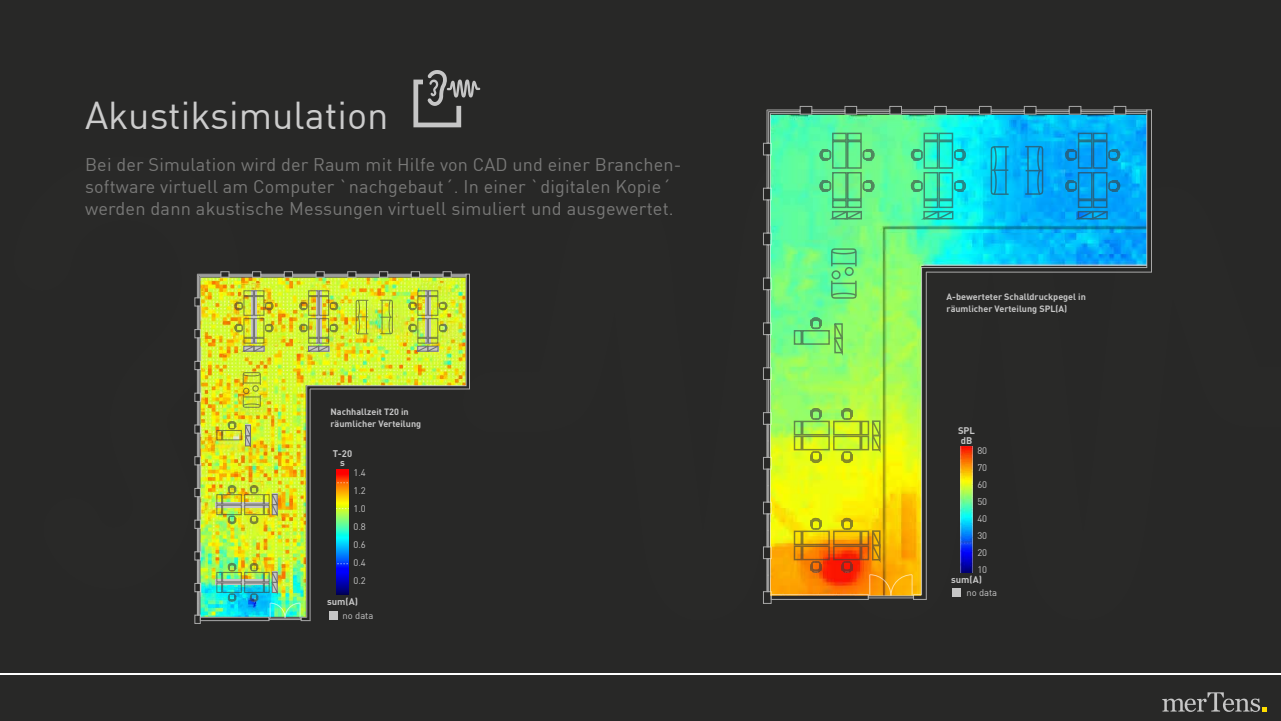
<style>
.page{position:relative;width:1281px;height:721px;background:#fff}
.page>*{position:absolute;margin:0;border:0;box-sizing:border-box;transform-origin:0 0}
.t1{font:38px "DINOT";color:#ccc}
.t2{font:18px/22px "DINOT";letter-spacing:.01em;color:#787877}
.t3{font:9.5px/17px "DINOT";color:#c6c6c6;text-align:justify}
.t4{font:700 9.5px/9.5px "DINOT";color:#c6c6c6;text-align:center}
.t5{font:700 9px/12px "DINOT";color:#c6c6c6}
</style>
<div class="page">
<div style="left:0;top:0;width:1280px;height:672px;background:#282827"></div>
<div style="left:0;top:675px;width:1280px;height:45px;background:#282827"></div>
<svg style="left:1162px;top:692px;width:104px;height:19px"></svg>
<svg style="left:413px;top:70px;width:67px;height:57px"></svg>
<img style="left:200px;top:277px;width:106px;height:339px">
<svg style="left:251px;top:292px;width:5px;height:49px"></svg>
<svg style="left:215px;top:502px;width:53px;height:5px"></svg>
<svg style="left:215px;top:579px;width:53px;height:5px"></svg>
<svg style="left:197px;top:528px;width:3px;height:23px"></svg>
<svg style="left:197px;top:496px;width:3px;height:23px"></svg>
<svg style="left:199px;top:465px;width:1px;height:23px"></svg>
<svg style="left:199px;top:433px;width:1px;height:23px"></svg>
<svg style="left:199px;top:401px;width:1px;height:23px"></svg>
<svg style="left:199px;top:369px;width:1px;height:24px"></svg>
<svg style="left:199px;top:338px;width:1px;height:23px"></svg>
<svg style="left:199px;top:306px;width:1px;height:23px"></svg>
<svg style="left:197px;top:274px;width:24px;height:24px"></svg>
<svg style="left:229px;top:274px;width:24px;height:3px"></svg>
<svg style="left:260px;top:274px;width:24px;height:3px"></svg>
<svg style="left:292px;top:274px;width:14px;height:3px"></svg>
<svg style="left:197px;top:559px;width:3px;height:24px"></svg>
<svg style="left:197px;top:591px;width:3px;height:23px"></svg>
<svg style="left:306px;top:273px;width:164px;height:344px"></svg>
<svg style="left:227px;top:562px;width:10px;height:9px"></svg>
<svg style="left:249px;top:562px;width:10px;height:9px"></svg>
<svg style="left:227px;top:592px;width:10px;height:10px"></svg>
<svg style="left:249px;top:592px;width:10px;height:10px"></svg>
<svg style="left:227px;top:484px;width:10px;height:9px"></svg>
<svg style="left:227px;top:420px;width:10px;height:9px"></svg>
<svg style="left:249px;top:484px;width:10px;height:9px"></svg>
<svg style="left:227px;top:515px;width:10px;height:9px"></svg>
<svg style="left:249px;top:515px;width:10px;height:9px"></svg>
<svg style="left:264px;top:301px;width:10px;height:9px"></svg>
<div style="left:254px;top:296px;width:10px;height:19px;border:1px solid #3c3c3b"></div>
<div style="left:254px;top:318px;width:10px;height:19px;border:1px solid #3c3c3b"></div>
<svg style="left:264px;top:323px;width:10px;height:9px"></svg>
<svg style="left:234px;top:301px;width:9px;height:9px"></svg>
<svg style="left:234px;top:323px;width:9px;height:9px"></svg>
<svg style="left:239px;top:344px;width:26px;height:8px"></svg>
<svg style="left:329px;top:301px;width:10px;height:9px"></svg>
<svg style="left:329px;top:323px;width:10px;height:9px"></svg>
<svg style="left:298px;top:301px;width:10px;height:9px"></svg>
<svg style="left:298px;top:323px;width:10px;height:9px"></svg>
<svg style="left:304px;top:344px;width:26px;height:8px"></svg>
<svg style="left:438px;top:301px;width:10px;height:9px"></svg>
<div style="left:428px;top:296px;width:10px;height:19px;border:1px solid #3c3c3b"></div>
<div style="left:428px;top:318px;width:10px;height:19px;border:1px solid #3c3c3b"></div>
<svg style="left:438px;top:323px;width:10px;height:9px"></svg>
<svg style="left:408px;top:301px;width:9px;height:9px"></svg>
<svg style="left:408px;top:323px;width:9px;height:9px"></svg>
<svg style="left:413px;top:344px;width:26px;height:8px"></svg>
<svg style="left:244px;top:424px;width:7px;height:26px"></svg>
<svg style="left:242px;top:371px;width:19px;height:14px"></svg>
<svg style="left:379px;top:299px;width:14px;height:35px"></svg>
<svg style="left:355px;top:299px;width:14px;height:35px"></svg>
<svg style="left:242px;top:394px;width:19px;height:14px"></svg>
<div style="left:243px;top:387px;width:6px;height:7px;border:1px solid #3c3c3b;border-radius:50%"></div>
<div style="left:252px;top:385px;width:7px;height:6px;border:1px solid #3c3c3b;border-radius:50%"></div>
<img style="left:270px;top:388px;width:40px;height:232px">
<img style="left:337px;top:469px;width:12px;height:125px">
<div style="left:328px;top:610px;width:9px;height:9px;background:#c6c6c6"></div>
<div style="left:952px;top:588px;width:9px;height:8px;background:#c6c6c6"></div>
<img style="left:771px;top:115px;width:149px;height:480px">
<hr style="left:767px;top:469px;width:1px;height:33px;background:#fff">
<hr style="left:770px;top:469px;width:1px;height:33px;background:#fff">
<hr style="left:767px;top:424px;width:1px;height:33px;background:#fff">
<hr style="left:770px;top:424px;width:1px;height:33px;background:#fff">
<hr style="left:770px;top:379px;width:1px;height:33px;background:#fff">
<hr style="left:770px;top:334px;width:1px;height:33px;background:#fff">
<hr style="left:770px;top:289px;width:1px;height:33px;background:#fff">
<hr style="left:770px;top:245px;width:1px;height:33px;background:#fff">
<hr style="left:770px;top:200px;width:1px;height:33px;background:#fff">
<hr style="left:770px;top:155px;width:1px;height:33px;background:#fff">
<svg style="left:766px;top:109px;width:34px;height:35px"></svg>
<hr style="left:770px;top:113px;width:30px;height:1px;background:#fff">
<hr style="left:811px;top:113px;width:33px;height:1px;background:#fff">
<hr style="left:856px;top:113px;width:33px;height:1px;background:#fff">
<hr style="left:901px;top:113px;width:33px;height:1px;background:#fff">
<hr style="left:767px;top:513px;width:1px;height:33px;background:#fff">
<hr style="left:770px;top:513px;width:1px;height:33px;background:#fff">
<hr style="left:767px;top:558px;width:1px;height:33px;background:#fff">
<hr style="left:770px;top:558px;width:1px;height:33px;background:#fff">
<svg style="left:920px;top:109px;width:231px;height:486px"></svg>
<svg style="left:809px;top:516px;width:13px;height:14px"></svg>
<svg style="left:840px;top:516px;width:13px;height:14px"></svg>
<svg style="left:809px;top:560px;width:13px;height:13px"></svg>
<svg style="left:840px;top:560px;width:13px;height:13px"></svg>
<svg style="left:809px;top:407px;width:13px;height:13px"></svg>
<svg style="left:809px;top:316px;width:13px;height:13px"></svg>
<svg style="left:840px;top:407px;width:13px;height:13px"></svg>
<svg style="left:809px;top:450px;width:13px;height:13px"></svg>
<svg style="left:840px;top:450px;width:13px;height:13px"></svg>
<svg style="left:861px;top:148px;width:14px;height:13px"></svg>
<svg style="left:861px;top:179px;width:14px;height:13px"></svg>
<svg style="left:818px;top:148px;width:13px;height:13px"></svg>
<svg style="left:818px;top:179px;width:13px;height:13px"></svg>
<svg style="left:826px;top:209px;width:37px;height:11px"></svg>
<svg style="left:953px;top:148px;width:13px;height:13px"></svg>
<svg style="left:953px;top:179px;width:13px;height:13px"></svg>
<svg style="left:909px;top:148px;width:14px;height:13px"></svg>
<svg style="left:909px;top:179px;width:14px;height:13px"></svg>
<svg style="left:917px;top:209px;width:37px;height:11px"></svg>
<svg style="left:1107px;top:148px;width:13px;height:13px"></svg>
<svg style="left:1107px;top:179px;width:13px;height:13px"></svg>
<svg style="left:1064px;top:148px;width:13px;height:13px"></svg>
<svg style="left:1064px;top:179px;width:13px;height:13px"></svg>
<svg style="left:1071px;top:209px;width:37px;height:11px"></svg>
<svg style="left:833px;top:322px;width:10px;height:37px"></svg>
<svg style="left:830px;top:247px;width:27px;height:20px"></svg>
<svg style="left:1024px;top:145px;width:20px;height:50px"></svg>
<svg style="left:989px;top:145px;width:20px;height:50px"></svg>
<svg style="left:830px;top:279px;width:27px;height:20px"></svg>
<hr style="left:832px;top:282px;width:23px;height:2px;background:#3c3c3b">
<div style="left:831px;top:270px;width:9px;height:9px;border:1px solid #3c3c3b;border-radius:50%"></div>
<div style="left:844px;top:267px;width:9px;height:9px;border:1px solid #3c3c3b;border-radius:50%"></div>
<svg style="left:869px;top:271px;width:57px;height:328px;background:#bdd332"></svg>
<h1 class="t1" style="left:85px;top:86px;width:305px">Akustiksimulation</h1>
<p class="t2" style="left:85px;top:152px;width:598px">Bei der Simulation wird der Raum mit Hilfe von CAD und einer Branchen&shy;software virtuell am Computer `nachgebaut´. In einer `digitalen Kopie´ werden dann akustische Messungen virtuell simuliert und ausgewertet.</p>
<p class="t5" style="left:330px;top:404px;width:92px">Nachhallzeit T20 in räumlicher Verteilung</p>
<p class="t4" style="left:333px;top:447px;width:21px">T-20 s</p>
<p class="t3" style="left:353px;top:463px;width:14px;line-height:18px">1.4<br>1.2<br>1.0<br>0.8<br>0.6<br>0.4<br>0.2</p>
<p class="t4" style="left:327px;top:595px;width:32px">sum(A)</p>
<p class="t3" style="left:342px;top:605px;width:32px">no data</p>
<p class="t5" style="left:946px;top:289px;width:141px">A-bewerteter Schalldruckpegel in räumlicher Verteilung SPL(A)</p>
<p class="t4" style="left:957px;top:425px;width:18px;text-align:left">SPL dB</p>
<p class="t3" style="left:977px;top:441px;width:11px">80<br>70<br>60<br>50<br>40<br>30<br>20<br>10</p>
<p class="t4" style="left:950px;top:573px;width:32px">sum(A)</p>
<p class="t3" style="left:966px;top:583px;width:32px">no data</p>
</div>
